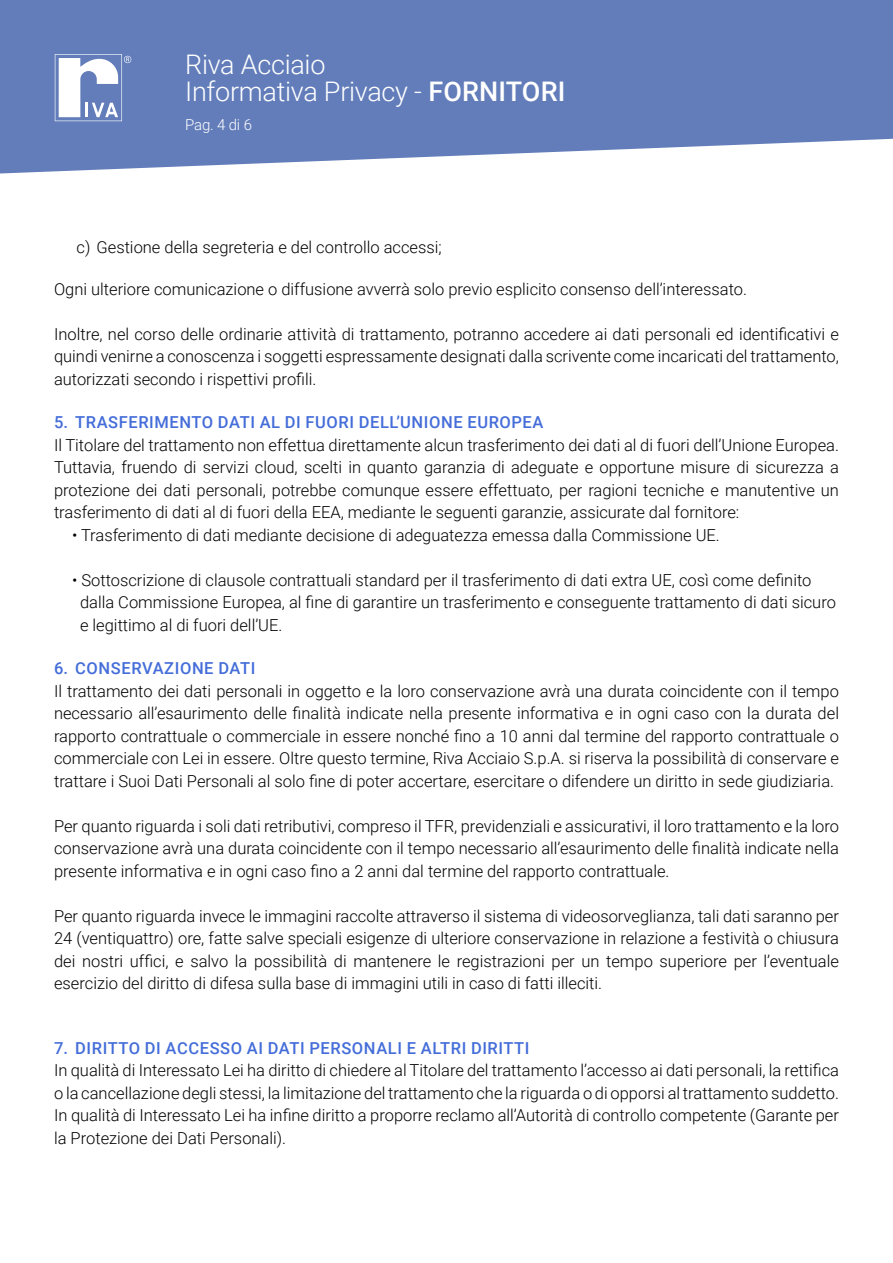
<style>
.page{position:relative;width:893px;height:1263px;background:#fff}
.page>*{position:absolute;margin:0;border:0;box-sizing:border-box;transform-origin:0 0}
.t1{font:300 27px/27px "Roboto";letter-spacing:-.01em;color:#fff}
.t2{font:300 16.5px/22.5px "Roboto";color:#000;text-align:justify}
.t3{font:500 16.5px "Roboto";letter-spacing:.035em;color:#446dd9}
.t4{font:300 15px "Roboto";color:#fff}
.s1{font-weight:500}
</style>
<div class="page">
<svg style="left:0;top:0;width:893px;height:173px;fill:#627dba"></svg>
<svg style="left:55px;top:54px;width:76px;height:67px"></svg>
<h1 class="t1" style="left:185px;top:50px;width:382px">Riva Acciaio<br>Informativa Privacy - <span class="s1">FORNITORI</span></h1>
<p class="t4" style="left:185px;top:115px;width:68px">Pag. 4 di 6</p>
<p class="t2" style="left:77px;top:235px;width:367px">c) Gestione della segreteria e del controllo accessi;</p>
<p class="t2" style="left:54px;top:277px;width:694px">Ogni ulteriore comunicazione o diffusione avverrà solo previo esplicito consenso dell’interessato.</p>
<p class="t2" style="left:54px;top:322px;width:786px">Inoltre, nel corso delle ordinarie attività di trattamento, potranno accedere ai dati personali ed identificativi e quindi venirne a conoscenza i soggetti espressamente designati dalla scrivente come incaricati del trattamento, autorizzati secondo i rispettivi profili.</p>
<p class="t3" style="left:54px;top:411px;width:491px">5. TRASFERIMENTO DATI AL DI FUORI DELL’UNIONE EUROPEA</p>
<p class="t2" style="left:54px;top:433px;width:786px">Il Titolare del trattamento non effettua direttamente alcun trasferimento dei dati al di fuori dell’Unione Europea.<br>Tuttavia, fruendo di servizi cloud, scelti in quanto garanzia di adeguate e opportune misure di sicurezza a protezione dei dati personali, potrebbe comunque essere effettuato, per ragioni tecniche e manutentive un trasferimento di dati al di fuori della EEA, mediante le seguenti garanzie, assicurate dal fornitore:</p>
<p class="t2" style="left:72px;top:523px;width:649px">• Trasferimento di dati mediante decisione di adeguatezza emessa dalla Commissione UE.</p>
<p class="t2" style="left:80px;top:568px;width:757px;text-align:left;text-indent:-8px">• Sottoscrizione di clausole contrattuali standard per il trasferimento di dati extra UE, così come definito dalla Commissione Europea, al fine di garantire un trasferimento e conseguente trattamento di dati sicuro e legittimo al di fuori dell’UE.</p>
<p class="t3" style="left:54px;top:657px;width:203px">6. CONSERVAZIONE DATI</p>
<p class="t2" style="left:54px;top:679px;width:786px">Il trattamento dei dati personali in oggetto e la loro conservazione avrà una durata coincidente con il tempo necessario all’esaurimento delle finalità indicate nella presente informativa e in ogni caso con la durata del rapporto contrattuale o commerciale in essere nonché fino a 10 anni dal termine del rapporto contrattuale o commerciale con Lei in essere. Oltre questo termine, Riva Acciaio S.p.A. si riserva la possibilità di conservare e trattare i Suoi Dati Personali al solo fine di poter accertare, esercitare o difendere un diritto in sede giudiziaria.</p>
<p class="t2" style="left:54px;top:814px;width:786px">Per quanto riguarda i soli dati retributivi, compreso il TFR, previdenziali e assicurativi, il loro trattamento e la loro conservazione avrà una durata coincidente con il tempo necessario all’esaurimento delle finalità indicate nella presente informativa e in ogni caso fino a 2 anni dal termine del rapporto contrattuale.</p>
<p class="t2" style="left:54px;top:904px;width:786px">Per quanto riguarda invece le immagini raccolte attraverso il sistema di videosorveglianza, tali dati saranno per 24 (ventiquattro) ore, fatte salve speciali esigenze di ulteriore conservazione in relazione a festività o chiusura dei nostri uffici, e salvo la possibilità di mantenere le registrazioni per un tempo superiore per l’eventuale esercizio del diritto di difesa sulla base di immagini utili in caso di fatti illeciti.</p>
<p class="t3" style="left:54px;top:1036px;width:477px">7. DIRITTO DI ACCESSO AI DATI PERSONALI E ALTRI DIRITTI</p>
<p class="t2" style="left:54px;top:1058px;width:786px">In qualità di Interessato Lei ha diritto di chiedere al Titolare del trattamento l’accesso ai dati personali, la rettifica o la cancellazione degli stessi, la limitazione del trattamento che la riguarda o di opporsi al trattamento suddetto.<br>In qualità di Interessato Lei ha infine diritto a proporre reclamo all’Autorità di controllo competente (Garante per la Protezione dei Dati Personali).</p>
</div>
